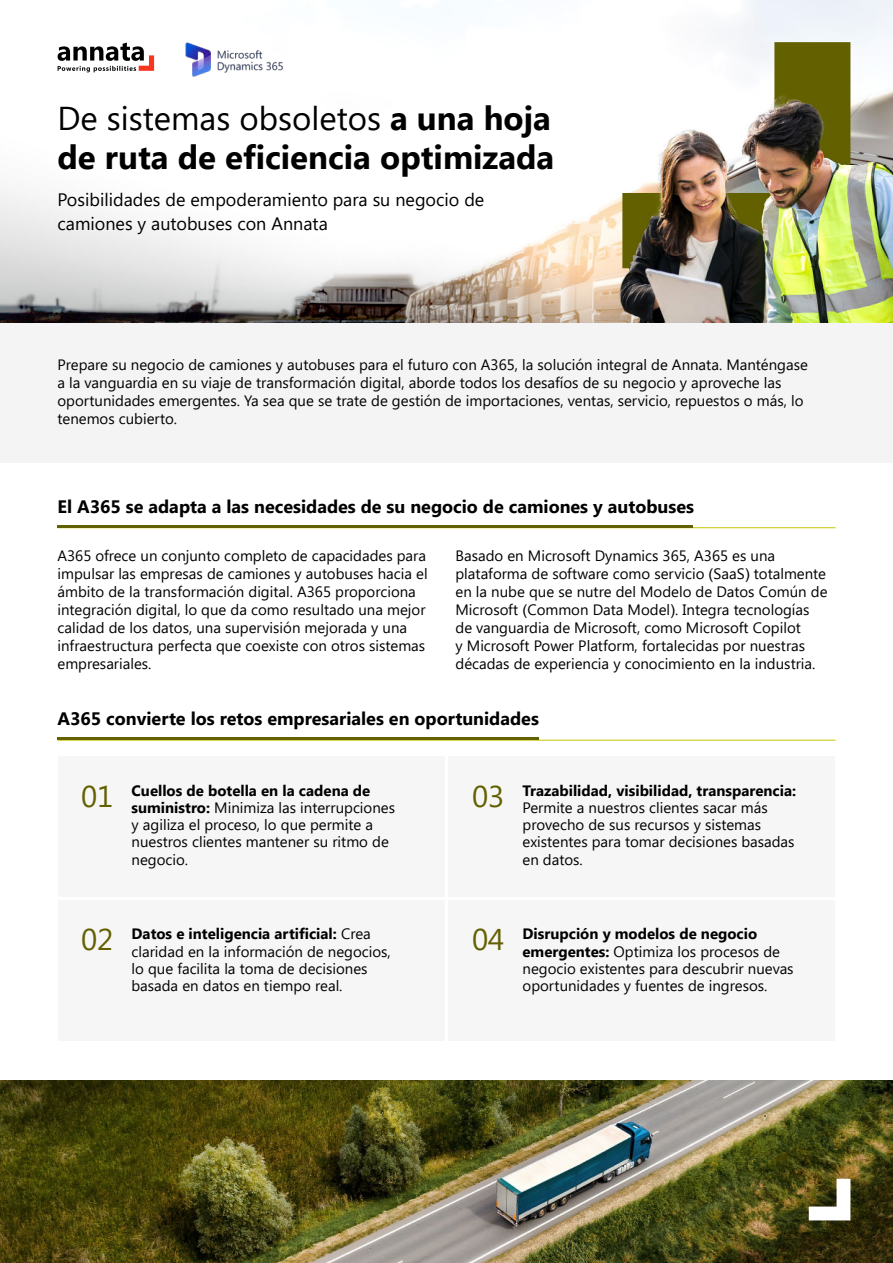
<style>
.page{position:relative;width:893px;height:1263px;background:#fff}
.page>*{position:absolute;margin:0;border:0;box-sizing:border-box;transform-origin:0 0}
.t1{font:700 33px/39px "Segoe UI";color:#000}
.t2{font:30px "Segoe UI";color:#636000}
.t3{font:700 18px "Segoe UI";color:#000}
.t4{font:18px/24px "Segoe UI";color:#000}
.t5{font:15px/18px "Segoe UI";color:#000}
.s1{font-weight:400}
.s2{font-family:"Arial"}
.s3{font-weight:700}
.s4{font-size:30px;color:#636000}
</style>
<div class="page">
<div style="left:0;top:322px;width:893px;height:141px;background:#f4f4f4"></div>
<img style="left:0;top:1080px;width:893px;height:183px">
<img style="left:0;top:0;width:893px;height:322px">
<hr style="left:58px;top:527px;width:777px;height:1px;background:#c3c600">
<hr style="left:58px;top:740px;width:777px;height:1px;background:#c3c600">
<hr style="left:58px;top:525px;width:635px;height:2px;background:#636000">
<hr style="left:58px;top:737px;width:481px;height:3px;background:#636000">
<svg style="left:809px;top:1179px;width:41px;height:41px"></svg>
<svg style="left:58px;top:43px;width:96px;height:29px"></svg>
<img style="left:184px;top:42px;width:99px;height:35px">
<img style="left:544px;top:27px;width:349px;height:295px">
<div style="left:58px;top:757px;width:386px;height:140px;background:#f6f6f6"></div>
<div style="left:58px;top:900px;width:386px;height:141px;background:#f6f6f6"></div>
<div style="left:448px;top:757px;width:387px;height:140px;background:#f6f6f6"></div>
<div style="left:448px;top:900px;width:387px;height:141px;background:#f6f6f6"></div>
<h1 class="t1" style="left:58px;top:102px;width:498px"><span class="s1">De sistemas obsoletos</span> a una hoja de ruta de eficiencia optimizada</h1>
<p class="t4" style="left:58px;top:190px;width:428px">Posibilidades de empoderamiento para su negocio de camiones y autobuses con Annata</p>
<p class="t5" style="left:58px;top:357px;width:752px">Prepare su negocio de camiones y autobuses para el futuro con A365, la solución integral de Annata. Manténgase a la vanguardia en su viaje de transformación digital, aborde todos los desafíos de su negocio y aproveche las oportunidades emergentes. Ya sea que se trate de gestión de importaciones, ventas, servicio, repuestos o más, lo tenemos cubierto.</p>
<p class="t3" style="left:58px;top:499px;width:638px">El A365 se adapta a las necesidades de su negocio de camiones y autobuses</p>
<p class="t5" style="left:58px;top:548px;width:372px">A365 ofrece un conjunto completo de capacidades para impulsar las empresas de camiones y autobuses hacia el ámbito de la transformación digital. A365 proporciona integración digital, lo que da como resultado una mejor calidad de los datos, una supervisión mejorada y una infraestructura perfecta que coexiste con otros sistemas empresariales.</p>
<p class="t5" style="left:455px;top:548px;width:373px">Basado en Microsoft Dynamics 365, A365 es una plataforma de software como servicio <span class="s2">(</span>SaaS<span class="s2">)</span> totalmente en la nube que se nutre del Modelo de Datos Común de Microsoft <span class="s2">(</span>Common Data Model<span class="s2">)</span>. Integra tecnologías de vanguardia de Microsoft, como Microsoft Copilot<br>y Microsoft Power Platform, fortalecidas por nuestras décadas de experiencia y conocimiento en la industria.</p>
<p class="t3" style="left:58px;top:711px;width:483px">A365 convierte los retos empresariales en oportunidades</p>
<h2 class="t2" style="left:81px;top:784px;width:34px">01</h2>
<p class="t5" style="left:132px;top:783px;width:265px;line-height:17.2px"><span class="s3">Cuellos de botella en la cadena de suministro:</span> Minimiza las interrupciones y agiliza el proceso, lo que permite a nuestros clientes mantener su ritmo de negocio.</p>
<p class="t5" style="left:522px;top:783px;width:275px;line-height:17.2px;text-indent:-51px"><span class="s4">03</span> <span class="s3">Trazabilidad, visibilidad, transparencia:<br></span>Permite a nuestros clientes sacar más provecho de sus recursos y sistemas existentes para tomar decisiones basadas en datos.</p>
<p class="t5" style="left:132px;top:927px;width:261px;line-height:17.2px;text-indent:-51px"><span class="s4">02</span> <span class="s3">Datos e inteligencia artificial:</span> Crea claridad en la información de negocios, lo que facilita la toma de decisiones basada en datos en tiempo real.</p>
<p class="t5" style="left:522px;top:927px;width:273px;line-height:17.2px;text-indent:-51px"><span class="s4">04</span> <span class="s3">Disrupción y modelos de negocio emergentes:</span> Optimiza los procesos de negocio existentes para descubrir nuevas oportunidades y fuentes de ingresos.</p>
</div>
